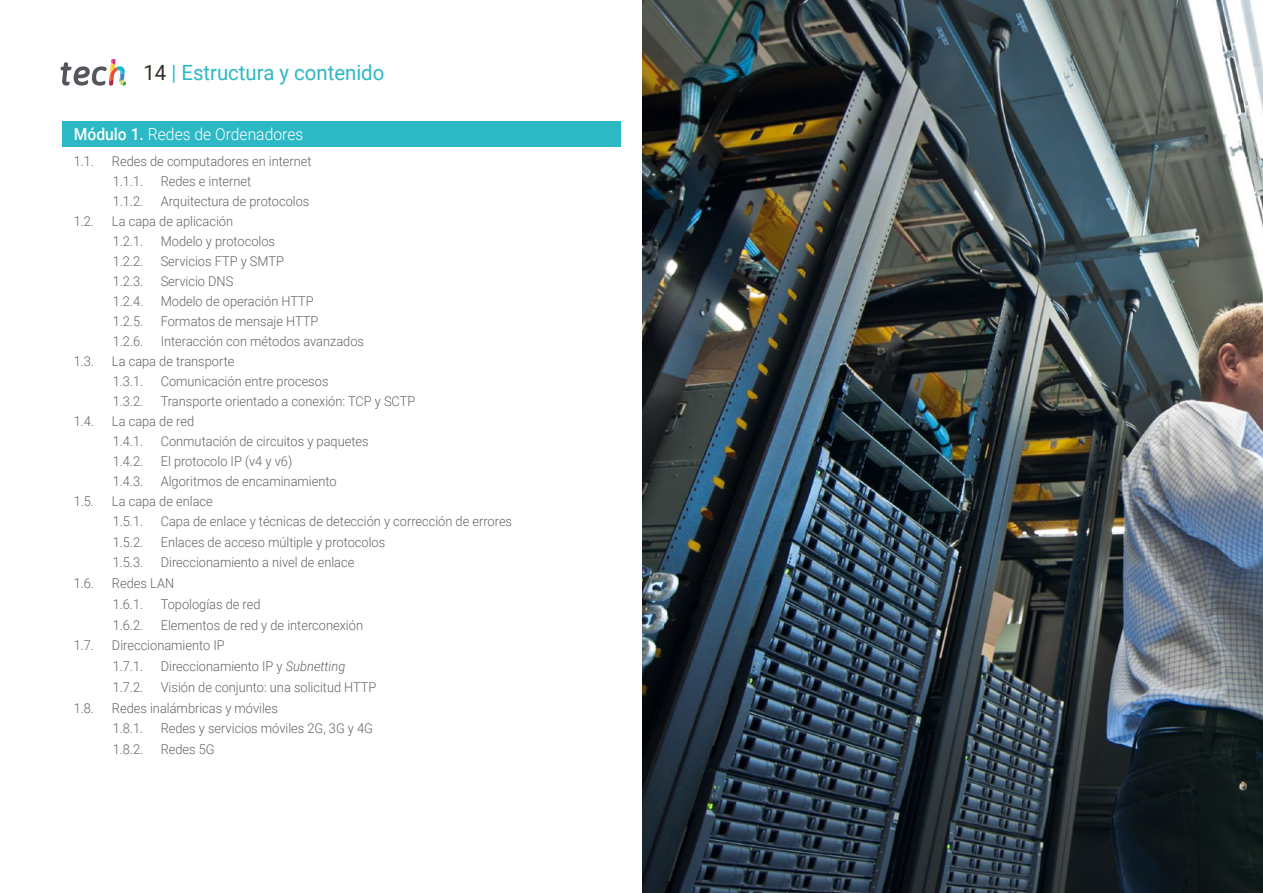
<style>
.page{position:relative;width:1263px;height:893px;background:#fff}
.page>*{position:absolute;margin:0;border:0;box-sizing:border-box;transform-origin:0 0}
.t1{font:21px "Roboto";color:#2db8c5}
.t2{font:300 16.5px "Roboto";color:#fff;scale:.95 1}
.t3{font:300 13.5px/20px "Roboto";color:#61646a;scale:.95 1}
.s1{color:#312e20}
.s2{font-weight:500}
.s3{font-style:italic}
</style>
<div class="page">
<div style="left:63px;top:121px;width:558px;height:25px;background:#2db8c5"></div>
<svg style="left:61px;top:59px;width:65px;height:27px"></svg>
<img style="left:642px;top:0;width:621px;height:893px">
<h1 class="t1" style="left:144px;top:57px;width:242px"><span class="s1">14</span> | Estructura y contenido</h1>
<p class="t2" style="left:74px;top:123px;width:243px"><span class="s2">Módulo 1.</span> Redes de Ordenadores</p>
<p class="t3" style="left:74px;top:151px;width:23px">1.1.</p>
<p class="t3" style="left:112px;top:151px;width:212px">Redes de computadores en internet<br>1.1.1.</p>
<p class="t3" style="left:161px;top:171px;width:97px">Redes e internet</p>
<p class="t3" style="left:113px;top:191px;width:34px">1.1.2.</p>
<p class="t3" style="left:161px;top:191px;width:158px">Arquitectura de protocolos</p>
<p class="t3" style="left:74px;top:211px;width:23px">1.2.</p>
<p class="t3" style="left:112px;top:211px;width:129px">La capa de aplicación<br>1.2.1.</p>
<p class="t3" style="left:161px;top:231px;width:122px">Modelo y protocolos</p>
<p class="t3" style="left:113px;top:251px;width:34px">1.2.2.</p>
<p class="t3" style="left:161px;top:251px;width:131px">Servicios FTP y SMTP</p>
<p class="t3" style="left:113px;top:271px;width:34px">1.2.3.</p>
<p class="t3" style="left:161px;top:271px;width:78px">Servicio DNS</p>
<p class="t3" style="left:113px;top:291px;width:34px">1.2.4.</p>
<p class="t3" style="left:161px;top:291px;width:163px">Modelo de operación HTTP</p>
<p class="t3" style="left:113px;top:311px;width:34px">1.2.5.</p>
<p class="t3" style="left:161px;top:311px;width:168px">Formatos de mensaje HTTP</p>
<p class="t3" style="left:113px;top:331px;width:34px">1.2.6.</p>
<p class="t3" style="left:161px;top:331px;width:215px">Interacción con métodos avanzados</p>
<p class="t3" style="left:74px;top:351px;width:23px">1.3.</p>
<p class="t3" style="left:112px;top:351px;width:130px">La capa de transporte<br>1.3.1.</p>
<p class="t3" style="left:161px;top:371px;width:178px">Comunicación entre procesos</p>
<p class="t3" style="left:113px;top:391px;width:34px">1.3.2.</p>
<p class="t3" style="left:161px;top:391px;width:269px">Transporte orientado a conexión: TCP y SCTP</p>
<p class="t3" style="left:74px;top:411px;width:23px">1.4.</p>
<p class="t3" style="left:112px;top:411px;width:88px">La capa de red<br>1.4.1.</p>
<p class="t3" style="left:161px;top:431px;width:220px">Conmutación de circuitos y paquetes</p>
<p class="t3" style="left:113px;top:451px;width:34px">1.4.2.</p>
<p class="t3" style="left:161px;top:451px;width:140px">El protocolo IP (v4 y v6)</p>
<p class="t3" style="left:113px;top:471px;width:34px">1.4.3.</p>
<p class="t3" style="left:161px;top:471px;width:187px">Algoritmos de encaminamiento</p>
<p class="t3" style="left:74px;top:491px;width:23px">1.5.</p>
<p class="t3" style="left:112px;top:491px;width:108px">La capa de enlace<br>1.5.1.</p>
<p class="t3" style="left:161px;top:511px;width:371px">Capa de enlace y técnicas de detección y corrección de errores</p>
<p class="t3" style="left:113px;top:531px;width:34px">1.5.2.</p>
<p class="t3" style="left:161px;top:531px;width:238px">Enlaces de acceso múltiple y protocolos</p>
<p class="t3" style="left:113px;top:552px;width:34px">1.5.3.</p>
<p class="t3" style="left:161px;top:552px;width:205px">Direccionamiento a nivel de enlace</p>
<p class="t3" style="left:74px;top:573px;width:23px">1.6.</p>
<p class="t3" style="left:112px;top:572px;width:67px;line-height:20.7px">Redes LAN<br>1.6.1.</p>
<p class="t3" style="left:161px;top:593px;width:107px">Topologías de red</p>
<p class="t3" style="left:113px;top:614px;width:34px">1.6.2.</p>
<p class="t3" style="left:161px;top:614px;width:214px">Elementos de red y de interconexión</p>
<p class="t3" style="left:74px;top:635px;width:23px">1.7.</p>
<p class="t3" style="left:112px;top:635px;width:120px;line-height:20.7px">Direccionamiento IP<br>1.7.1.</p>
<p class="t3" style="left:161px;top:656px;width:196px">Direccionamiento IP y <span class="s3">Subnetting</span></p>
<p class="t3" style="left:113px;top:676px;width:34px">1.7.2.</p>
<p class="t3" style="left:161px;top:676px;width:229px">Visión de conjunto: una solicitud HTTP</p>
<p class="t3" style="left:74px;top:697px;width:23px">1.8.</p>
<p class="t3" style="left:112px;top:697px;width:176px;line-height:20.7px">Redes inalámbricas y móviles<br>1.8.1.</p>
<p class="t3" style="left:161px;top:718px;width:225px">Redes y servicios móviles 2G, 3G y 4G</p>
<p class="t3" style="left:113px;top:739px;width:34px">1.8.2.</p>
<p class="t3" style="left:161px;top:739px;width:58px">Redes 5G</p>
</div>
